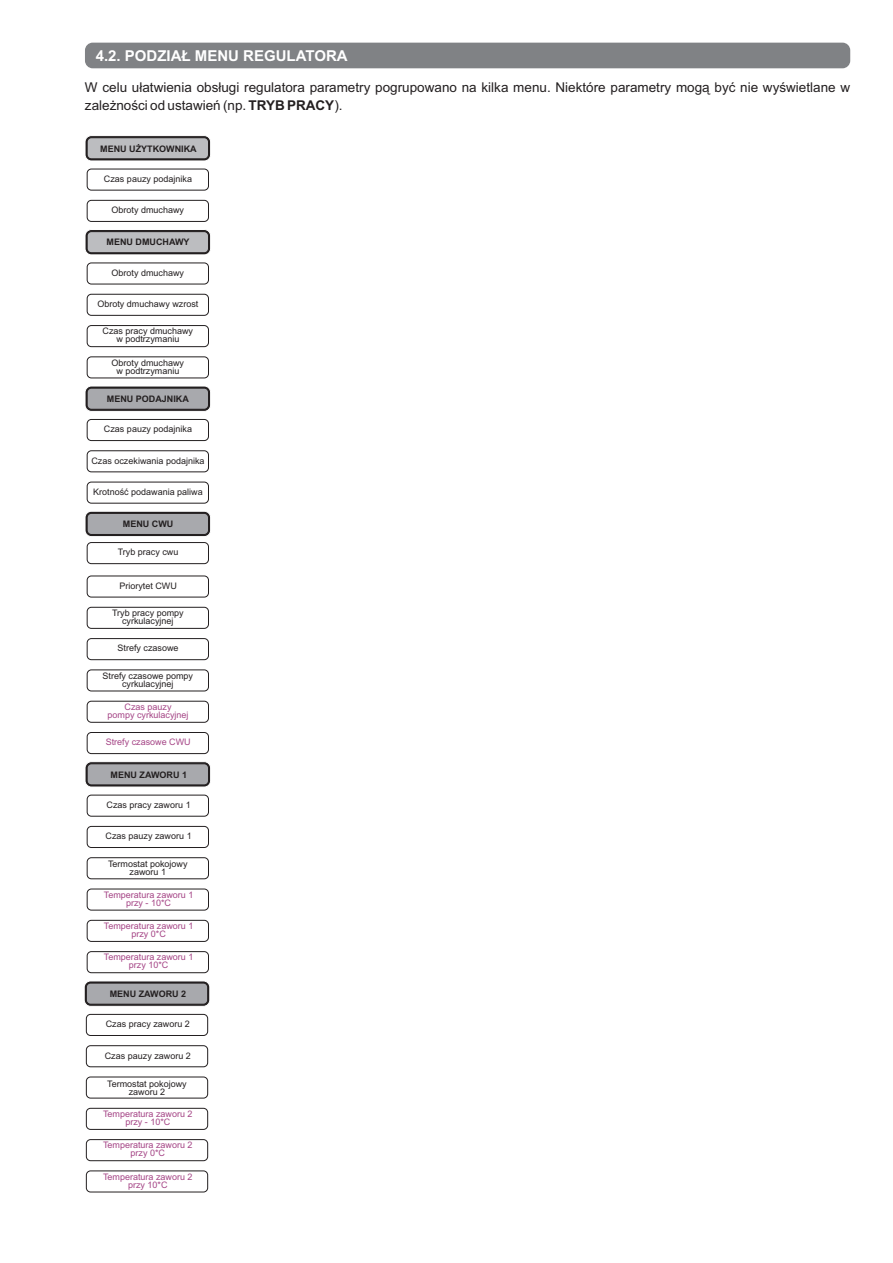
<style>
.page{position:relative;width:893px;height:1263px;background:#fff}
.page>*{position:absolute;margin:0;border:0;box-sizing:border-box;transform-origin:0 0}
.t1{font:700 15px "Arial";color:#fff}
.t2{font:13.5px/18.1px "Arial";color:#231f20}
.t3{font:9px/8.1px "Arial";color:#231f20;text-align:center}
.t4{font:9px/8.1px "Arial";color:#a54586;text-align:center}
.t5{font:700 9px "Arial";color:#231f20}
.s1{font-weight:700}
</style>
<div class="page">
<div style="left:85px;top:43px;width:765px;height:25px;background:#808285;border-radius:8px"></div>
<div style="left:85px;top:135px;width:126px;height:26px;background:#2c2829;border:1px solid #fff;border-radius:6px"></div>
<div style="left:87px;top:138px;width:122px;height:21px;background:#bcbdc0;border:1px solid #231f20;border-radius:4px"></div>
<div style="left:87px;top:169px;width:122px;height:21px;border:1px solid #231f20;border-radius:4px"></div>
<div style="left:87px;top:200px;width:122px;height:22px;border:1px solid #231f20;border-radius:4px"></div>
<div style="left:87px;top:263px;width:122px;height:21px;border:1px solid #231f20;border-radius:4px"></div>
<div style="left:87px;top:294px;width:122px;height:21px;border:1px solid #231f20;border-radius:4px"></div>
<div style="left:87px;top:325px;width:122px;height:22px;border:1px solid #231f20;border-radius:4px"></div>
<div style="left:87px;top:357px;width:122px;height:21px;border:1px solid #231f20;border-radius:4px"></div>
<svg style="left:85px;top:229px;width:126px;height:26px"></svg>
<div style="left:87px;top:231px;width:122px;height:22px;background:#bcbdc0;border:1px solid #231f20;border-radius:4px"></div>
<svg style="left:85px;top:386px;width:126px;height:25px"></svg>
<div style="left:87px;top:388px;width:122px;height:21px;background:#a8a9ad;border:1px solid #231f20;border-radius:4px"></div>
<div style="left:87px;top:419px;width:122px;height:22px;border:1px solid #231f20;border-radius:4px"></div>
<div style="left:87px;top:451px;width:122px;height:21px;border:1px solid #231f20;border-radius:4px"></div>
<div style="left:87px;top:482px;width:122px;height:21px;border:1px solid #231f20;border-radius:4px"></div>
<div style="left:87px;top:795px;width:122px;height:21px;border:1px solid #231f20;border-radius:4px"></div>
<div style="left:87px;top:826px;width:122px;height:22px;border:1px solid #231f20;border-radius:4px"></div>
<div style="left:87px;top:857px;width:122px;height:22px;border:1px solid #231f20;border-radius:4px"></div>
<div style="left:87px;top:889px;width:122px;height:21px;border:1px solid #231f20;border-radius:4px"></div>
<div style="left:87px;top:920px;width:122px;height:21px;border:1px solid #231f20;border-radius:4px"></div>
<div style="left:87px;top:951px;width:122px;height:22px;border:1px solid #231f20;border-radius:4px"></div>
<div style="left:85px;top:761px;width:126px;height:26px;background:#2a2728;border:1px solid #fff;border-radius:6px"></div>
<div style="left:87px;top:764px;width:122px;height:21px;background:#a8a9ad;border:1px solid #231f20;border-radius:4px"></div>
<div style="left:87px;top:732px;width:122px;height:22px;border:1px solid #231f20;border-radius:4px"></div>
<svg style="left:85px;top:511px;width:126px;height:26px"></svg>
<div style="left:87px;top:513px;width:122px;height:22px;background:#a8a9ad;border:1px solid #231f20;border-radius:4px"></div>
<div style="left:87px;top:542px;width:122px;height:22px;border:1px solid #231f20;border-radius:4px"></div>
<div style="left:87px;top:576px;width:122px;height:21px;border:1px solid #231f20;border-radius:4px"></div>
<div style="left:87px;top:607px;width:122px;height:21px;border:1px solid #231f20;border-radius:4px"></div>
<div style="left:87px;top:638px;width:122px;height:22px;border:1px solid #231f20;border-radius:4px"></div>
<div style="left:87px;top:670px;width:122px;height:21px;border:1px solid #231f20;border-radius:4px"></div>
<div style="left:87px;top:701px;width:122px;height:21px;border:1px solid #231f20;border-radius:4px"></div>
<div style="left:86px;top:1014px;width:122px;height:22px;border:1px solid #231f20;border-radius:4px"></div>
<div style="left:86px;top:1045px;width:122px;height:22px;border:1px solid #231f20;border-radius:4px"></div>
<div style="left:86px;top:1077px;width:122px;height:21px;border:1px solid #231f20;border-radius:4px"></div>
<div style="left:86px;top:1108px;width:122px;height:21px;border:1px solid #231f20;border-radius:4px"></div>
<div style="left:86px;top:1139px;width:122px;height:22px;border:1px solid #231f20;border-radius:4px"></div>
<div style="left:86px;top:1171px;width:122px;height:21px;border:1px solid #231f20;border-radius:4px"></div>
<svg style="left:84px;top:981px;width:126px;height:25px"></svg>
<div style="left:86px;top:983px;width:122px;height:21px;background:#a8a9ad;border:1px solid #231f20;border-radius:4px"></div>
<h1 class="t1" style="left:96px;top:50px;width:253px">4.2. PODZIA£ MENU REGULATORA</h1>
<h2 class="t2" style="left:85px;top:79px;width:767px">W celu u³atwienia obs³ugi regulatora parametry pogrupowano na kilka menu. Niektóre parametry mog¹ byæ nie wyœwietlane w zale¿noœci od ustawieñ (np. <span class="s1">TRYB PRACY</span>).</h2>
<p class="t5" style="left:100px;top:146px;width:98px">MENU U¯YTKOWNIKA</p>
<p class="t3" style="left:104px;top:176px;width:90px">Czas pauzy podajnika</p>
<p class="t3" style="left:112px;top:207px;width:74px">Obroty dmuchawy</p>
<p class="t5" style="left:107px;top:239px;width:84px">MENU DMUCHAWY</p>
<p class="t3" style="left:112px;top:269px;width:74px">Obroty dmuchawy</p>
<p class="t3" style="left:97px;top:301px;width:103px">Obroty dmuchawy wzrost</p>
<p class="t3" style="left:103px;top:328px;width:92px">Czas pracy dmuchawy w podtrzymaniu</p>
<p class="t3" style="left:112px;top:359px;width:74px">Obroty dmuchawy w podtrzymaniu</p>
<p class="t5" style="left:107px;top:395px;width:83px">MENU PODAJNIKA</p>
<p class="t3" style="left:104px;top:426px;width:90px">Czas pauzy podajnika</p>
<p class="t3" style="left:91px;top:457px;width:115px">Czas oczekiwania podajnika</p>
<p class="t3" style="left:93px;top:489px;width:111px">Krotnoœæ podawania paliwa</p>
<p class="t3" style="left:123px;top:519px;width:52px">MENU CWU</p>
<p class="t5" style="left:123px;top:521px;width:52px">MENU CWU</p>
<p class="t3" style="left:118px;top:549px;width:62px">Tryb pracy cwu</p>
<p class="t3" style="left:119px;top:582px;width:59px">Priorytet CWU</p>
<p class="t3" style="left:112px;top:610px;width:73px">Tryb pracy pompy cyrkulacyjnej</p>
<p class="t3" style="left:117px;top:645px;width:63px">Strefy czasowe</p>
<p class="t3" style="left:103px;top:672px;width:92px">Strefy czasowe pompy cyrkulacyjnej</p>
<p class="t4" style="left:108px;top:704px;width:83px">Czas pauzy<br>pompy cyrkulacyjnej</p>
<p class="t4" style="left:106px;top:739px;width:87px">Strefy czasowe CWU</p>
<p class="t5" style="left:111px;top:771px;width:78px">MENU ZAWORU 1</p>
<p class="t3" style="left:107px;top:802px;width:86px">Czas pracy zaworu 1</p>
<p class="t3" style="left:106px;top:833px;width:88px">Czas pauzy zaworu 1</p>
<p class="t3" style="left:108px;top:861px;width:81px">Termostat pokojowy zaworu 1</p>
<p class="t4" style="left:104px;top:891px;width:91px">Temperatura zaworu 1 przy - 10*C</p>
<p class="t4" style="left:104px;top:923px;width:91px">Temperatura zaworu 1 przy 0*C</p>
<p class="t4" style="left:104px;top:954px;width:91px">Temperatura zaworu 1 przy 10*C</p>
<p class="t5" style="left:110px;top:990px;width:78px">MENU ZAWORU 2</p>
<p class="t3" style="left:106px;top:1021px;width:86px">Czas pracy zaworu 2</p>
<p class="t3" style="left:105px;top:1052px;width:88px">Czas pauzy zaworu 2</p>
<p class="t3" style="left:107px;top:1080px;width:81px">Termostat pokojowy zaworu 2</p>
<p class="t4" style="left:103px;top:1111px;width:91px">Temperatura zaworu 2 przy - 10*C</p>
<p class="t4" style="left:103px;top:1142px;width:91px">Temperatura zaworu 2 przy 0*C</p>
<p class="t4" style="left:103px;top:1173px;width:91px">Temperatura zaworu 2 przy 10*C</p>
</div>
